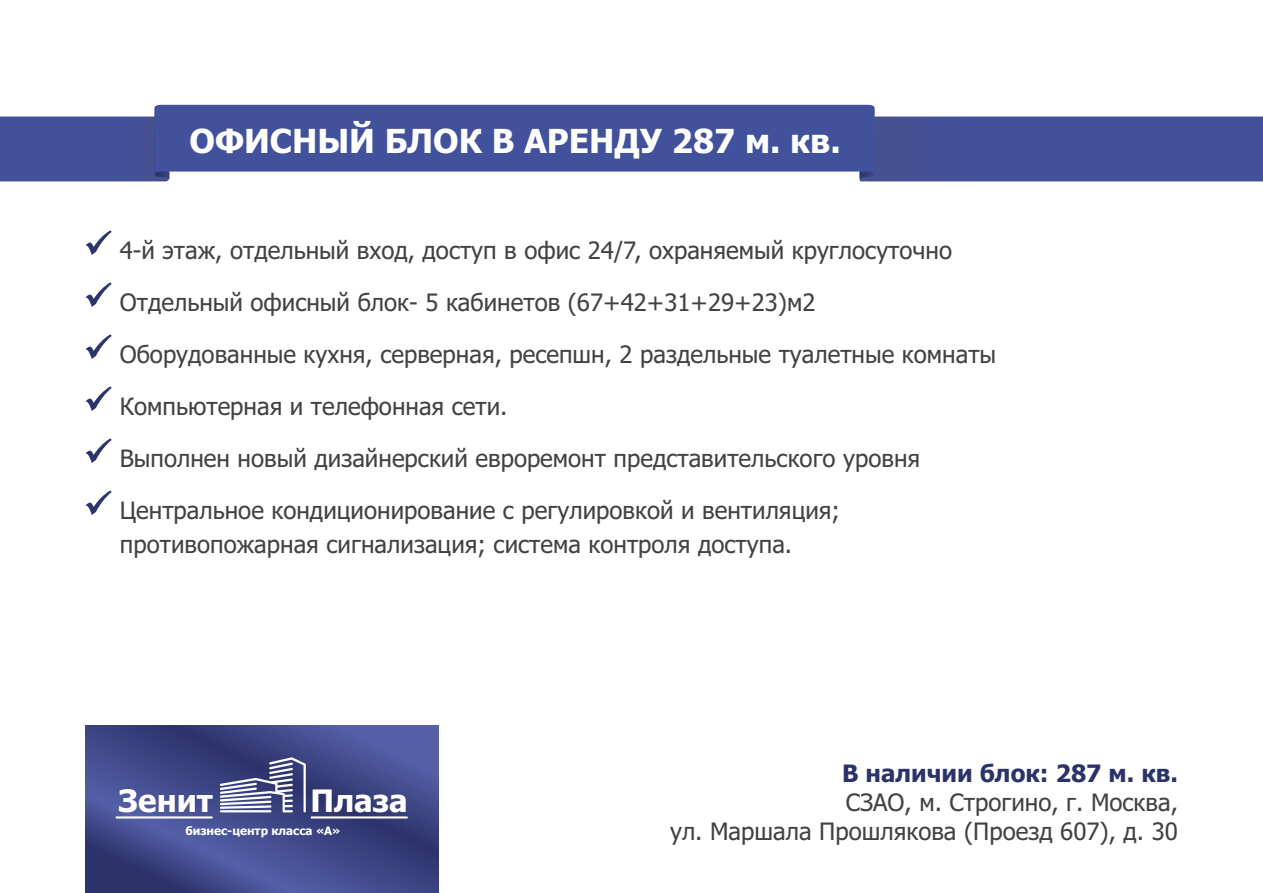
<style>
.page{position:relative;width:1263px;height:893px;background:#fff}
.page>*{position:absolute;margin:0;border:0;box-sizing:border-box;transform-origin:0 0}
.t1{font:700 33.15px "Tahoma";color:#fefefe}
.t2{font:700 30.9px "Tahoma";color:#fefefe}
.t3{font:24px/52.1px "Tahoma";color:#434242}
.t4{font:700 24px "Tahoma";color:#2c336b}
.t5{font:700 11.7px "Tahoma";color:#fefefe}
</style>
<div class="page">
<svg style="left:0;top:107px;width:170px;height:74px;background:#5967a7"></svg>
<svg style="left:859px;top:107px;width:404px;height:74px;background:#5a67a6"></svg>
<div style="left:155px;top:105px;width:719px;height:69px;background:#41519c"></div>
<svg style="left:85px;top:725px;width:353px;height:168px;background:#404989"></svg>
<svg style="left:220px;top:757px;width:86px;height:55px"></svg>
<hr style="left:311px;top:816px;width:97px;height:2px;background:#fefefe">
<hr style="left:116px;top:816px;width:97px;height:2px;background:#fefefe">
<h1 class="t1" style="left:189px;top:127px;width:653px">ОФИСНЫЙ БЛОК В АРЕНДУ 287 м. кв.</h1>
<p class="t3" style="left:120px;top:226px;width:878px">4-й этаж, отдельный вход, доступ в офис 24/7, охраняемый круглосуточно Отдельный офисный блок- 5 кабинетов (67+42+31+29+23)м2<br>Оборудованные кухня, серверная, ресепшн, 2 раздельные туалетные комнаты Компьютерная и телефонная сети.<br>Выполнен новый дизайнерский евроремонт представительского уровня Центральное кондиционирование с регулировкой и вентиляция;</p>
<p class="t3" style="left:120px;top:520px;width:674px">противопожарная сигнализация; система контроля доступа.</p>
<p class="t2" style="left:119px;top:788px;width:96px">Зенит</p>
<p class="t2" style="left:310px;top:788px;width:99px">Плаза</p>
<p class="t5" style="left:185px;top:826px;width:157px">бизнес-центр класса «А»</p>
<p class="t4" style="left:842px;top:764px;width:337px">В наличии блок: 287 м. кв.</p>
<p class="t3" style="left:670px;top:790px;width:509px;line-height:29px;text-align:right">СЗАО, м. Строгино, г. Москва,<br>ул. Маршала Прошлякова (Проезд 607), д. 30</p>
</div>
